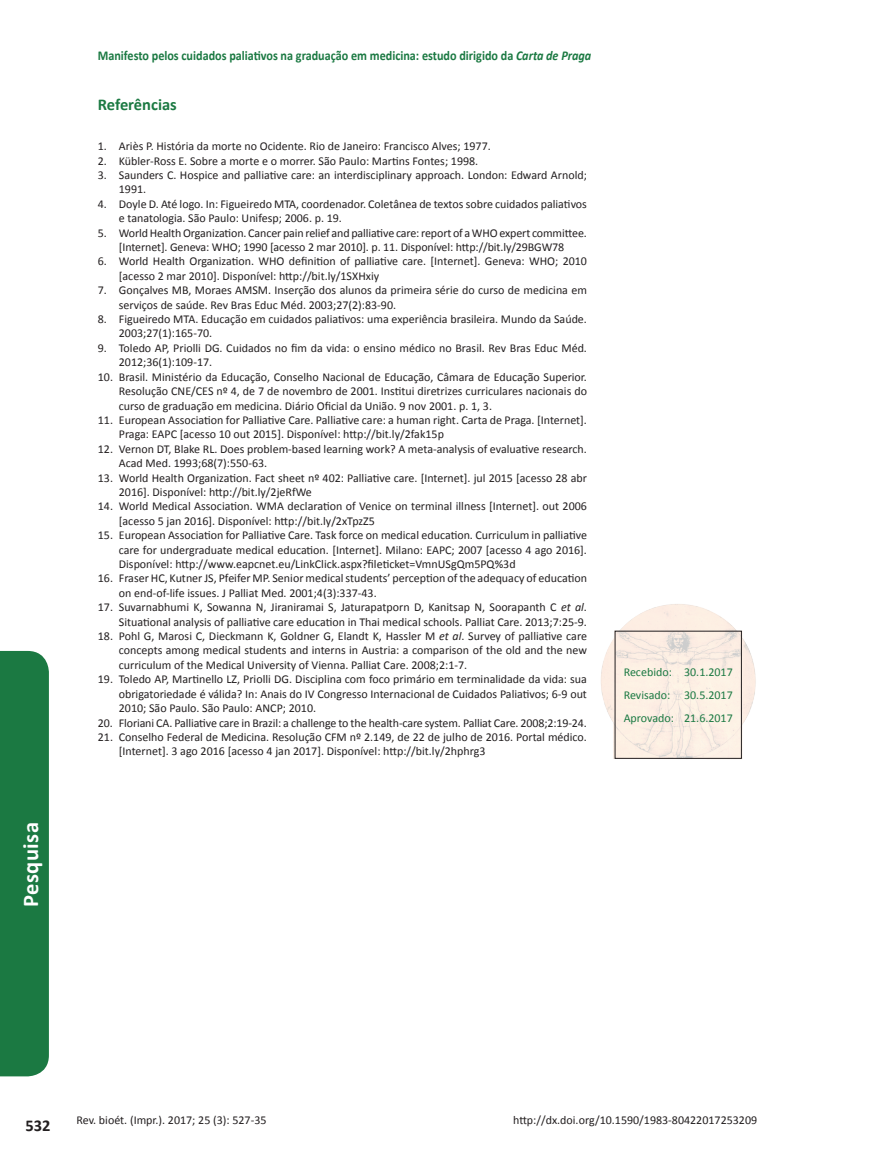
<style>
.page{position:relative;width:872px;height:1170px;background:#fff}
.page>*{position:absolute;margin:0;border:0;box-sizing:border-box;transform-origin:0 0}
.t1{font:700 22.5px "Calibri";letter-spacing:.02em;color:#fff}
.Subtitulo{font:700 16.5px "Calibri";color:#1b7942}
.t2{font:700 16.5px "Calibri";color:#231f20}
.t3{font:700 13.5px "Calibri";color:#1b7942;scale:.9 1}
.Referencias{font:12px/14.4px "Calibri";color:#231f20}
.t4{font:12px "Calibri";color:#1b7942}
.s1{font-style:italic}
</style>
<div class="page">
<img style="left:601px;top:604px;width:155px;height:155px">
<div style="left:0;top:651px;width:49px;height:425px;background:#1b7942"></div>
<h1 class="t1" style="left:15px;top:907px;width:86px;rotate:-90deg">Pesquisa</h1>
<p class="t3" style="left:98px;top:46px;width:550px">Manifesto pelos cuidados paliativos na graduação em medicina: estudo dirigido da <span class="s1">Carta de Praga</span></p>
<p class="Subtitulo" style="left:98px;top:93px;width:81px">Referências</p>
<p class="Referencias" style="left:98px;top:139px;width:394px">1. Ariès P. História da morte no Ocidente. Rio de Janeiro: Francisco Alves; 1977.</p>
<p class="Referencias" style="left:98px;top:153px;width:382px">2. Kübler-Ross E. Sobre a morte e o morrer. São Paulo: Martins Fontes; 1998.</p>
<p class="Referencias" style="left:119px;top:168px;width:469px;text-indent:-21px">3. Saunders C. Hospice and palliative care: an interdisciplinary approach. London: Edward Arnold;<br>1991.</p>
<p class="Referencias" style="left:119px;top:197px;width:469px;text-indent:-21px">4. Doyle D. Até logo. In: Figueiredo MTA, coordenador. Coletânea de textos sobre cuidados paliativos e tanatologia. São Paulo: Unifesp; 2006. p. 19.</p>
<p class="Referencias" style="left:98px;top:225px;width:490px;text-align:center">5. World Health Organization. Cancer pain relief and palliative care: report of a WHO expert committee. [Internet]. Geneva: WHO; 1990 [acesso 2 mar 2010]. p. 11. Disponível: http://bit.ly/29BGW78</p>
<p class="Referencias" style="left:119px;top:254px;width:469px;text-indent:-21px">6. World Health Organization. WHO definition of palliative care. [Internet]. Geneva: WHO; 2010 [acesso 2 mar 2010]. Disponível: http://bit.ly/1SXHxiy</p>
<p class="Referencias" style="left:119px;top:283px;width:469px;text-indent:-21px">7. Gonçalves MB, Moraes AMSM. Inserção dos alunos da primeira série do curso de medicina em serviços de saúde. Rev Bras Educ Méd. 2003;27(2):83-90.</p>
<p class="Referencias" style="left:119px;top:312px;width:469px;text-indent:-21px">8. Figueiredo MTA. Educação em cuidados paliativos: uma experiência brasileira. Mundo da Saúde.<br>2003;27(1):165-70.</p>
<p class="Referencias" style="left:119px;top:341px;width:469px;text-indent:-21px">9. Toledo AP, Priolli DG. Cuidados no fim da vida: o ensino médico no Brasil. Rev Bras Educ Méd.<br>2012;36(1):109-17.</p>
<p class="Referencias" style="left:119px;top:369px;width:469px;text-align:justify;text-indent:-21px">10. Brasil. Ministério da Educação, Conselho Nacional de Educação, Câmara de Educação Superior.<br>Resolução CNE/CES nº 4, de 7 de novembro de 2001. Institui diretrizes curriculares nacionais do curso de graduação em medicina. Diário Oficial da União. 9 nov 2001. p. 1, 3.</p>
<p class="Referencias" style="left:119px;top:413px;width:469px;text-indent:-21px">11. European Association for Palliative Care. Palliative care: a human right. Carta de Praga. [Internet].<br>Praga: EAPC [acesso 10 out 2015]. Disponível: http://bit.ly/2fak15p</p>
<p class="Referencias" style="left:119px;top:441px;width:469px;text-indent:-21px">12. Vernon DT, Blake RL. Does problem-based learning work? A meta-analysis of evaluative research.<br>Acad Med. 1993;68(7):550-63.</p>
<p class="Referencias" style="left:119px;top:470px;width:469px;text-indent:-21px">13. World Health Organization. Fact sheet nº 402: Palliative care. [Internet]. jul 2015 [acesso 28 abr<br>2016]. Disponível: http://bit.ly/2jeRfWe</p>
<p class="Referencias" style="left:119px;top:499px;width:469px;text-indent:-21px">14. World Medical Association. WMA declaration of Venice on terminal illness [Internet]. out 2006 [acesso 5 jan 2016]. Disponível: http://bit.ly/2xTpzZ5</p>
<p class="Referencias" style="left:119px;top:528px;width:469px;text-align:justify;text-indent:-21px">15. European Association for Palliative Care. Task force on medical education. Curriculum in palliative care for undergraduate medical education. [Internet]. Milano: EAPC; 2007 [acesso 4 ago 2016].<br>Disponível: http://www.eapcnet.eu/LinkClick.aspx?fileticket=VmnUSgQm5PQ%3d</p>
<p class="Referencias" style="left:119px;top:571px;width:469px;text-indent:-21px">16. Fraser HC, Kutner JS, Pfeifer MP. Senior medical students’ perception of the adequacy of education on end-of-life issues. J Palliat Med. 2001;4(3):337-43.</p>
<p class="Referencias" style="left:98px;top:600px;width:490px;text-align:right">17. Suvarnabhumi K, Sowanna N, Jiraniramai S, Jaturapatporn D, Kanitsap N, Soorapanth C <span class="s1">et al</span>.<br>Situational analysis of palliative care education in Thai medical schools. Palliat Care. 2013;7:25-9.</p>
<p class="Referencias" style="left:119px;top:629px;width:469px;text-align:justify;text-indent:-21px">18. Pohl G, Marosi C, Dieckmann K, Goldner G, Elandt K, Hassler M <span class="s1">et al</span>. Survey of palliative care concepts among medical students and interns in Austria: a comparison of the old and the new curriculum of the Medical University of Vienna. Palliat Care. 2008;2:1-7.</p>
<p class="Referencias" style="left:119px;top:672px;width:469px;text-align:justify;text-indent:-21px">19. Toledo AP, Martinello LZ, Priolli DG. Disciplina com foco primário em terminalidade da vida: sua obrigatoriedade é válida? In: Anais do IV Congresso Internacional de Cuidados Paliativos; 6-9 out 2010; São Paulo. São Paulo: ANCP; 2010.</p>
<p class="Referencias" style="left:98px;top:715px;width:490px">20. Floriani CA. Palliative care in Brazil: a challenge to the health-care system. Palliat Care. 2008;2:19-24.</p>
<p class="Referencias" style="left:119px;top:729px;width:469px;text-indent:-21px">21. Conselho Federal de Medicina. Resolução CFM nº 2.149, de 22 de julho de 2016. Portal médico. [Internet]. 3 ago 2016 [acesso 4 jan 2017]. Disponível: http://bit.ly/2hphrg3</p>
<p class="t4" style="left:623px;top:664px;width:111px">Recebido: 30.1.2017</p>
<p class="t4" style="left:623px;top:687px;width:111px">Revisado: 30.5.2017</p>
<p class="t4" style="left:623px;top:710px;width:111px">Aprovado: 21.6.2017</p>
<h2 class="t2" style="left:26px;top:1113px;width:27px">532</h2>
<p class="Referencias" style="left:77px;top:1113px;width:191px">Rev. bioét. (Impr.). 2017; 25 (3): 527-35</p>
<p class="Referencias" style="left:513px;top:1113px;width:245px">http://dx.doi.org/10.1590/1983-80422017253209</p>
</div>
